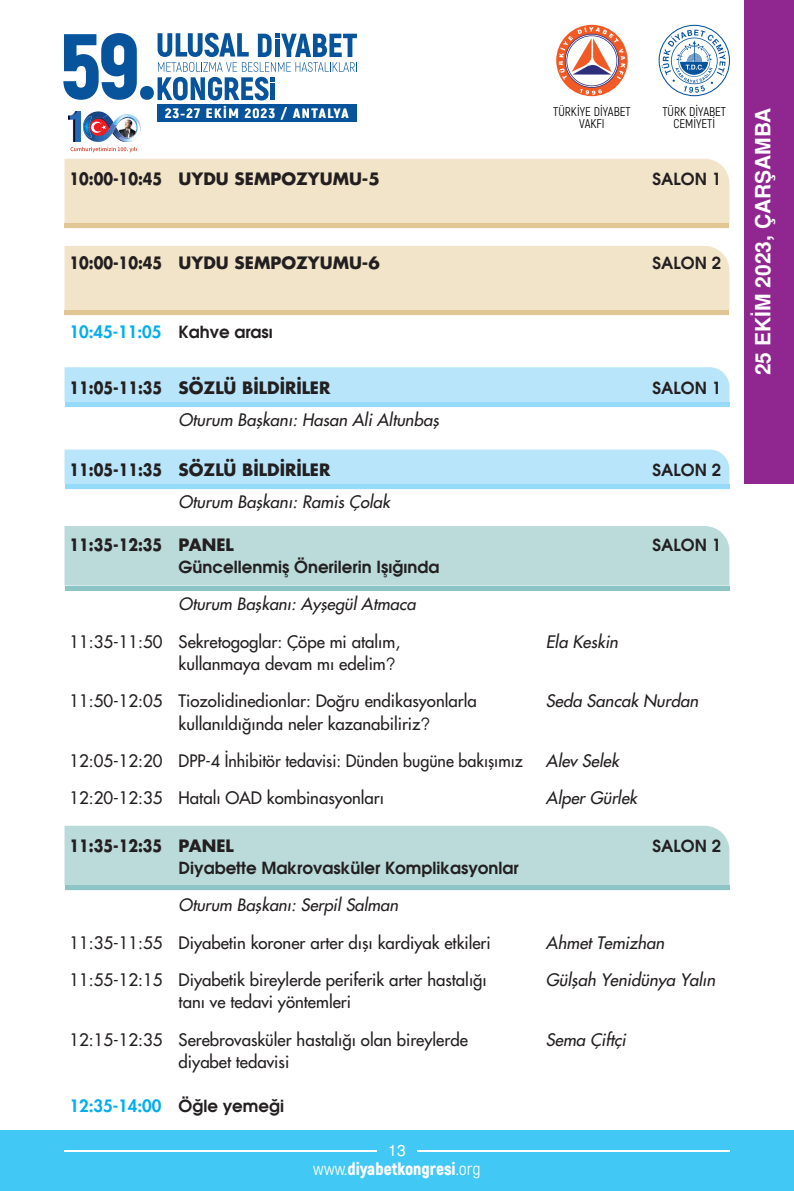
<style>
.page{position:relative;width:794px;height:1191px;background:#fff}
.page>*{position:absolute;margin:0;border:0;box-sizing:border-box;transform-origin:0 0}
.t1{font:900 92.23px "Akrobat";color:#07549d}
.t2{font:700 21px "Helvetica Tr";color:#fff}
.t3{font:900 17.5px "Akrobat";color:#fff}
.t4{font:16.8px "Futura Normal Tr";color:#231f20}
.t5{font:16.8px "Futura Italic Tr";color:#231f20}
.t6{font:16.62px "Futura Bold Tr";color:#231f20;scale:.85 1}
.t7{font:16.62px "Avant Garde Bold Tr";color:#231f20}
.t8{font:16.62px "Futura Italic Tr";color:#231f20}
.t9{font:16.62px "Futura Heavy Tr";color:#00aeef}
.t10{font:15.75px "Helvetica Normal Tr";color:#fff}
.t11{font:800 13.47px "Akrobat";letter-spacing:.1em;color:#fff;scale:1.09 1}
.t12{font:12.6px/12.6px "Akrobat";color:#000001;text-align:center}
.s1{font-family:"Avant Garde Bold Tr";color:#231f20}
.s2{font-family:"Avant Garde Tr"}
.s3{font-weight:400}
</style>
<div class="page">
<div style="left:1px;top:1131px;width:793px;height:60px;background:#42c8f4"></div>
<svg style="left:157px;top:33px;width:200px;height:67px"></svg>
<hr style="left:275px;top:40px;width:4px;height:17px;background:#07549d">
<div style="left:157px;top:104px;width:200px;height:18px;background:#07549d"></div>
<img style="left:70px;top:111px;width:71px;height:41px">
<svg style="left:658px;top:25px;width:72px;height:71px"></svg>
<svg style="left:556px;top:25px;width:71px;height:71px"></svg>
<svg style="left:559px;top:27px;width:66px;height:68px"></svg>
<div style="left:744px;top:0;width:50px;height:483px;background:#90268f"></div>
<hr style="left:417px;top:1149px;width:313px;height:2px;background:#fff">
<hr style="left:64px;top:1149px;width:312px;height:2px;background:#fff">
<div style="left:64px;top:526px;width:665px;height:59px;background:#bbdbdb"></div>
<div style="left:64px;top:585px;width:665px;height:5px;background:#8dc4c5"></div>
<div style="left:64px;top:825px;width:665px;height:60px;background:#bbdbdb"></div>
<div style="left:64px;top:885px;width:665px;height:5px;background:#8dc4c5"></div>
<div style="left:64px;top:367px;width:665px;height:35px;background:#b9e5fa"></div>
<div style="left:64px;top:402px;width:665px;height:5px;background:#95daf8"></div>
<div style="left:64px;top:449px;width:665px;height:35px;background:#b9e5fa"></div>
<div style="left:64px;top:484px;width:665px;height:5px;background:#95daf8"></div>
<div style="left:64px;top:159px;width:665px;height:64px;background:#f1e4c8"></div>
<div style="left:64px;top:223px;width:665px;height:5px;background:#e1c593"></div>
<div style="left:64px;top:246px;width:665px;height:64px;background:#f1e4c8"></div>
<div style="left:64px;top:310px;width:665px;height:5px;background:#e1c593"></div>
<h1 class="t1" style="left:59px;top:7px;width:99px">59.</h1>
<p class="t11" style="left:165px;top:105px;width:170px">23-27 EKİM 2023 / ANTALYA</p>
<p class="t12" style="left:553px;top:105px;width:79px">TÜRKİYE DİYABET<br>VAKFI</p>
<p class="t12" style="left:662px;top:105px;width:65px">TÜRK DİYABET<br>CEMİYETİ</p>
<p class="t2" style="left:750px;top:375px;width:269px;rotate:-90deg">25 EKİM 2023, ÇARŞAMBA</p>
<p class="t6" style="left:69px;top:167px;width:367px">10:00-10:45 UYDU SEMPOZYUMU-5</p>
<p class="t7" style="left:652px;top:168px;width:70px">SALON 1</p>
<p class="t6" style="left:69px;top:251px;width:367px">10:00-10:45 UYDU SEMPOZYUMU-6</p>
<p class="t7" style="left:652px;top:252px;width:70px">SALON 2</p>
<p class="t9" style="left:69px;top:321px;width:205px">10:45-11:05 <span class="s1">Kahve arası</span></p>
<p class="t6" style="left:69px;top:376px;width:308px">11:05-11:35 SÖZLÜ BİLDİRİLER</p>
<p class="t7" style="left:652px;top:376px;width:70px">SALON 1</p>
<p class="t5" style="left:179px;top:409px;width:262px">Oturum Başkanı: Hasan Ali Altunbaş</p>
<p class="t6" style="left:69px;top:458px;width:308px">11:05-11:35 SÖZLÜ BİLDİRİLER</p>
<p class="t7" style="left:652px;top:459px;width:70px">SALON 2</p>
<p class="t5" style="left:179px;top:491px;width:213px">Oturum Başkanı: Ramis Çolak</p>
<p class="t6" style="left:69px;top:533px;width:195px">11:35-12:35 PANEL</p>
<p class="t7" style="left:652px;top:533px;width:70px">SALON 1</p>
<p class="t7" style="left:179px;top:556px;width:262px">Güncellenmiş Önerilerin Işığında</p>
<p class="t8" style="left:179px;top:593px;width:238px">Oturum Başkanı: Ayşegül Atmaca</p>
<p class="t4" style="left:69px;top:630px;width:332px">11:35-11:50 Sekretogoglar: Çöpe mi atalım,</p>
<p class="t5" style="left:546px;top:630px;width:74px">Ela Keskin</p>
<p class="t4" style="left:179px;top:653px;width:219px">kullanmaya devam mı edelim<span class="s2">?</span></p>
<p class="t4" style="left:69px;top:690px;width:409px">11:50-12:05 Tiozolidinedionlar: Doğru endikasyonlarla</p>
<p class="t5" style="left:546px;top:690px;width:154px">Seda Sancak Nurdan</p>
<p class="t4" style="left:179px;top:712px;width:253px">kullanıldığında neler kazanabiliriz<span class="s2">?</span></p>
<p class="t4" style="left:69px;top:750px;width:455px">12:05-12:20 DPP-4 İnhibitör tedavisi: Dünden bugüne bakışımız</p>
<p class="t5" style="left:546px;top:750px;width:74px">Alev Selek</p>
<p class="t4" style="left:69px;top:787px;width:316px">12:20-12:35 Hatalı OAD kombinasyonları</p>
<p class="t5" style="left:546px;top:787px;width:93px">Alper Gürlek</p>
<p class="t6" style="left:69px;top:833px;width:195px">11:35-12:35 PANEL</p>
<p class="t7" style="left:652px;top:834px;width:70px">SALON 2</p>
<p class="t7" style="left:179px;top:857px;width:342px">Diyabette Makrovasküler Komplikasyonlar</p>
<p class="t8" style="left:179px;top:894px;width:221px">Oturum Başkanı: Serpil Salman</p>
<p class="t4" style="left:69px;top:931px;width:423px">11:35-11:55 Diyabetin koroner arter dışı kardiyak etkileri</p>
<p class="t5" style="left:546px;top:931px;width:120px">Ahmet Temizhan</p>
<p class="t4" style="left:69px;top:968px;width:419px">11:55-12:15 Diyabetik bireylerde periferik arter hastalığı</p>
<p class="t5" style="left:546px;top:968px;width:171px">Gülşah Yenidünya Yalın</p>
<p class="t4" style="left:179px;top:991px;width:174px">tanı ve tedavi yöntemleri</p>
<p class="t4" style="left:69px;top:1028px;width:400px">12:15-12:35 Serebrovasküler hastalığı olan bireylerde</p>
<p class="t5" style="left:546px;top:1028px;width:81px">Sema Çiftçi</p>
<p class="t4" style="left:179px;top:1050px;width:112px">diyabet tedavisi</p>
<p class="t9" style="left:69px;top:1095px;width:216px">12:35-14:00 <span class="s1">Öğle yemeği</span></p>
<p class="t10" style="left:388px;top:1141px;width:19px">13</p>
<p class="t3" style="left:313px;top:1157px;width:169px"><span class="s3">www.</span>diyabetkongresi<span class="s3">.org</span></p>
</div>
